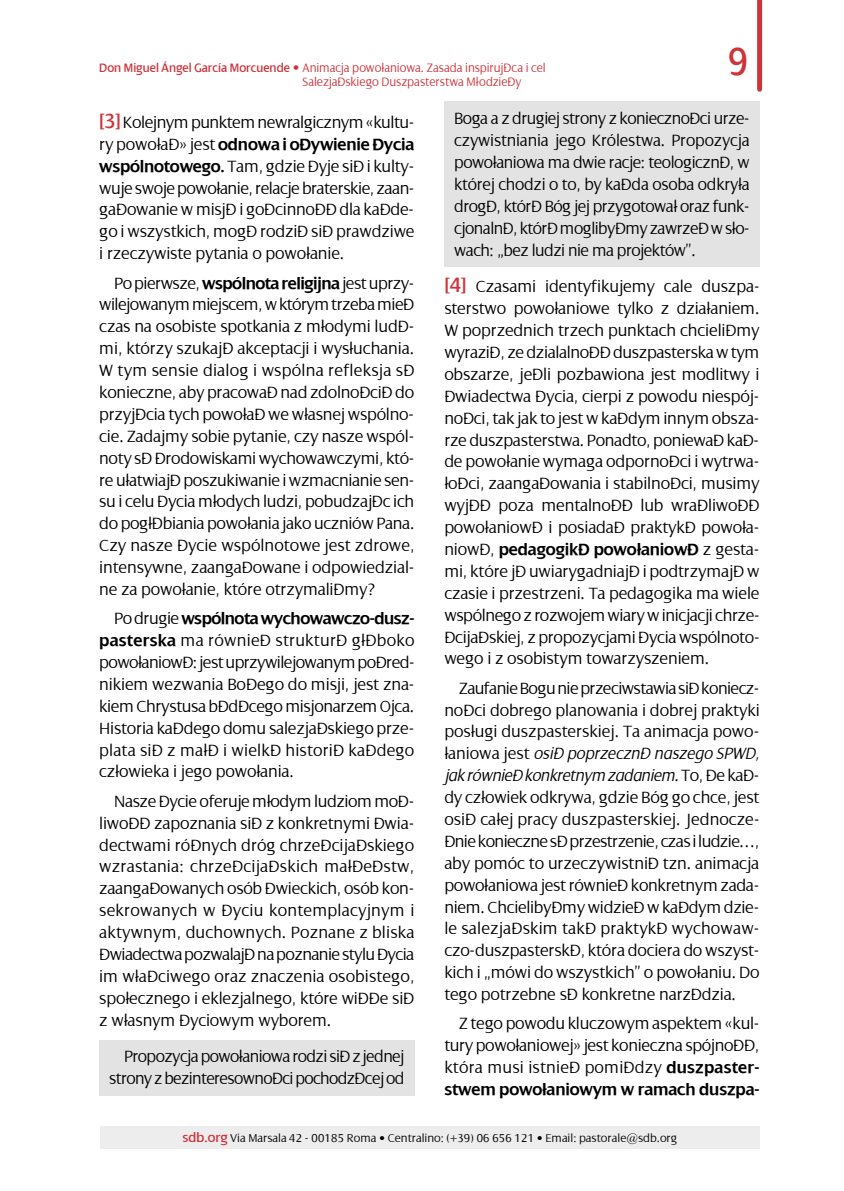
<style>
.page{position:relative;width:844px;height:1191px;background:#fff}
.page>*{position:absolute;margin:0;border:0;box-sizing:border-box;transform-origin:0 0}
.t1{font:42px "Dialog";color:#ce343a;scale:.9 1}
.t2{font:300 17.5px/21.9px "Dialog";letter-spacing:-.01em;color:#000;text-align:justify}
.t3{font:300 17.5px/21.9px "Dialog";letter-spacing:-.035em;color:#000;text-align:right}
.t4{font:300 13.12px "Dialog";letter-spacing:-.005em;color:#ce343a;scale:.95 1}
.t5{font:300 12.25px "Dialog";color:#000}
.s1{font-weight:400}
.s2{font-weight:400;font-size:14px}
.s3{font-weight:400;font-size:21.88px;color:#ce343a}
.s4{font-weight:600}
.s5{font-style:italic}
.s6{font-weight:400;font-size:14px;color:#ce343a}
</style>
<div class="page">
<div style="left:100px;top:1126px;width:659px;height:22px;background:#ededed"></div>
<div style="left:99px;top:1039px;width:315px;height:56px;background:#e3e3e3"></div>
<div style="left:444px;top:102px;width:315px;height:165px;background:#e3e3e3"></div>
<svg style="left:757px;top:0;width:4px;height:89px"></svg>
<p class="t4" style="left:99px;top:60px;width:471px"><span class="s1">Don Miguel Ángel García Morcuende</span> <span class="s2">•</span> Animacja powołaniowa. Zasada inspirująca i cel</p>
<p class="t4" style="left:302px;top:75px;width:232px">Salezjańskiego Duszpasterstwa Młodzieży</p>
<h1 class="t1" style="left:728px;top:39px;width:23px">9</h1>
<p class="t2" style="left:99px;top:111px;width:317px"><span class="s3">[3]</span> Kolejnym punktem newralgicznym «kultu&shy;ry powołań» jest <span class="s4">odnowa i ożywienie życia wspólnotowego.</span> Tam, gdzie żyje się i kulty&shy;wuje swoje powołanie, relacje braterskie, zaan&shy;gażowanie w misję i gościnność dla każde&shy;go i wszystkich, mogą rodzić się prawdziwe i rzeczywiste pytania o powołanie.</p>
<p class="t2" style="left:99px;top:272px;width:317px;text-indent:15px">Po pierwsze, <span class="s4">wspólnota religijna</span> jest uprzy&shy;wilejowanym miejscem, w którym trzeba mieć czas na osobiste spotkania z młodymi ludź&shy;mi, którzy szukają akceptacji i wysłuchania.<br>W tym sensie dialog i wspólna refleksja są konieczne, aby pracować nad zdolnością do przyjęcia tych powołań we własnej wspólno&shy;cie. Zadajmy sobie pytanie, czy nasze wspól&shy;noty są środowiskami wychowawczymi, któ&shy;re ułatwiają poszukiwanie i wzmacnianie sen&shy;su i celu życia młodych ludzi, pobudzając ich do pogłębiania powołania jako uczniów Pana.<br>Czy nasze życie wspólnotowe jest zdrowe, intensywne, zaangażowane i odpowiedzial&shy;ne za powołanie, które otrzymaliśmy?</p>
<p class="t2" style="left:99px;top:608px;width:317px;text-indent:15px">Po drugie <span class="s4">wspólnota wychowawczo-dusz&shy;pasterska</span> ma również strukturę głęboko powołaniową: jest uprzywilejowanym pośred&shy;nikiem wezwania Bożego do misji, jest zna&shy;kiem Chrystusa będącego misjonarzem Ojca.<br>Historia każdego domu salezjańskiego prze&shy;plata się z małą i wielką historią każdego człowieka i jego powołania.</p>
<p class="t2" style="left:99px;top:790px;width:317px;text-indent:15px">Nasze życie oferuje młodym ludziom moż&shy;liwość zapoznania się z konkretnymi świa&shy;dectwami różnych dróg chrześcijańskiego wzrastania: chrześcijańskich małżeństw, zaangażowanych osób świeckich, osób kon&shy;sekrowanych w życiu kontemplacyjnym i aktywnym, duchownych. Poznane z bliska świadectwa pozwalają na poznanie stylu życia im właściwego oraz znaczenia osobistego, społecznego i eklezjalnego, które wiąże się z własnym życiowym wyborem.</p>
<p class="t3" style="left:109px;top:1045px;width:297px">Propozycja powołaniowa rodzi się z jednej strony z bezinteresowności pochodzącej od</p>
<p class="t2" style="left:454px;top:108px;width:297px">Boga a z drugiej strony z konieczności urze&shy;czywistniania jego Królestwa. Propozycja powołaniowa ma dwie racje: teologiczną, w której chodzi o to, by każda osoba odkryła drogę, którą Bóg jej przygotował oraz funk&shy;cjonalną, którą moglibyśmy zawrzeć w sło&shy;wach: „bez ludzi nie ma projektów”.</p>
<p class="t2" style="left:444px;top:276px;width:317px;text-align:left"><span class="s3">[4]</span> Czasami identyfikujemy cale duszpa&shy;sterstwo powołaniowe tylko z działaniem.<br>W poprzednich trzech punktach chcieliśmy wyrazić, ze dzialalność duszpasterska w tym obszarze, jeśli pozbawiona jest modlitwy i świadectwa życia, cierpi z powodu niespój&shy;ności, tak jak to jest w każdym innym obsza&shy;rze duszpasterstwa. Ponadto, ponieważ każ&shy;de powołanie wymaga odporności i wytrwa&shy;łości, zaangażowania i stabilności, musimy wyjść poza mentalność lub wrażliwość powołaniową i posiadać praktykę powoła&shy;niową, <span class="s4">pedagogikę powołaniową</span> z gesta&shy;mi, które ją uwiarygadniają i podtrzymają w czasie i przestrzeni. Ta pedagogika ma wiele wspólnego z rozwojem wiary w inicjacji chrze&shy;ścijańskiej, z propozycjami życia wspólnoto&shy;wego i z osobistym towarzyszeniem.</p>
<p class="t2" style="left:444px;top:677px;width:317px;text-indent:15px">Zaufanie Bogu nie przeciwstawia się koniecz&shy;ności dobrego planowania i dobrej praktyki posługi duszpasterskiej. Ta animacja powo&shy;łaniowa jest <span class="s5">osią poprzeczną naszego SPWD, jak również konkretnym zadaniem.</span> To, że każ&shy;dy człowiek odkrywa, gdzie Bóg go chce, jest osią całej pracy duszpasterskiej. Jednocze&shy;śnie konieczne są przestrzenie, czas i ludzie…, aby pomóc to urzeczywistnić tzn. animacja powołaniowa jest również konkretnym zada&shy;niem. Chcielibyśmy widzieć w każdym dzie&shy;le salezjańskim taką praktykę wychowaw&shy;czo-duszpasterską, która dociera do wszyst&shy;kich i „mówi do wszystkich” o powołaniu. Do tego potrzebne są konkretne narzędzia.</p>
<p class="t2" style="left:444px;top:1013px;width:317px;text-indent:15px">Z tego powodu kluczowym aspektem «kul&shy;tury powołaniowej» jest konieczna spójność , która musi istnieć pomiędzy <span class="s4">duszpaster&shy;stwem powołaniowym w ramach duszpa-</span></p>
<p class="t5" style="left:182px;top:1131px;width:496px"><span class="s6">sdb.org</span> Via Marsala 42 - 00185 Roma • Centralino: (+39) 06 656 121 • Email: pastorale@sdb.org</p>
</div>
